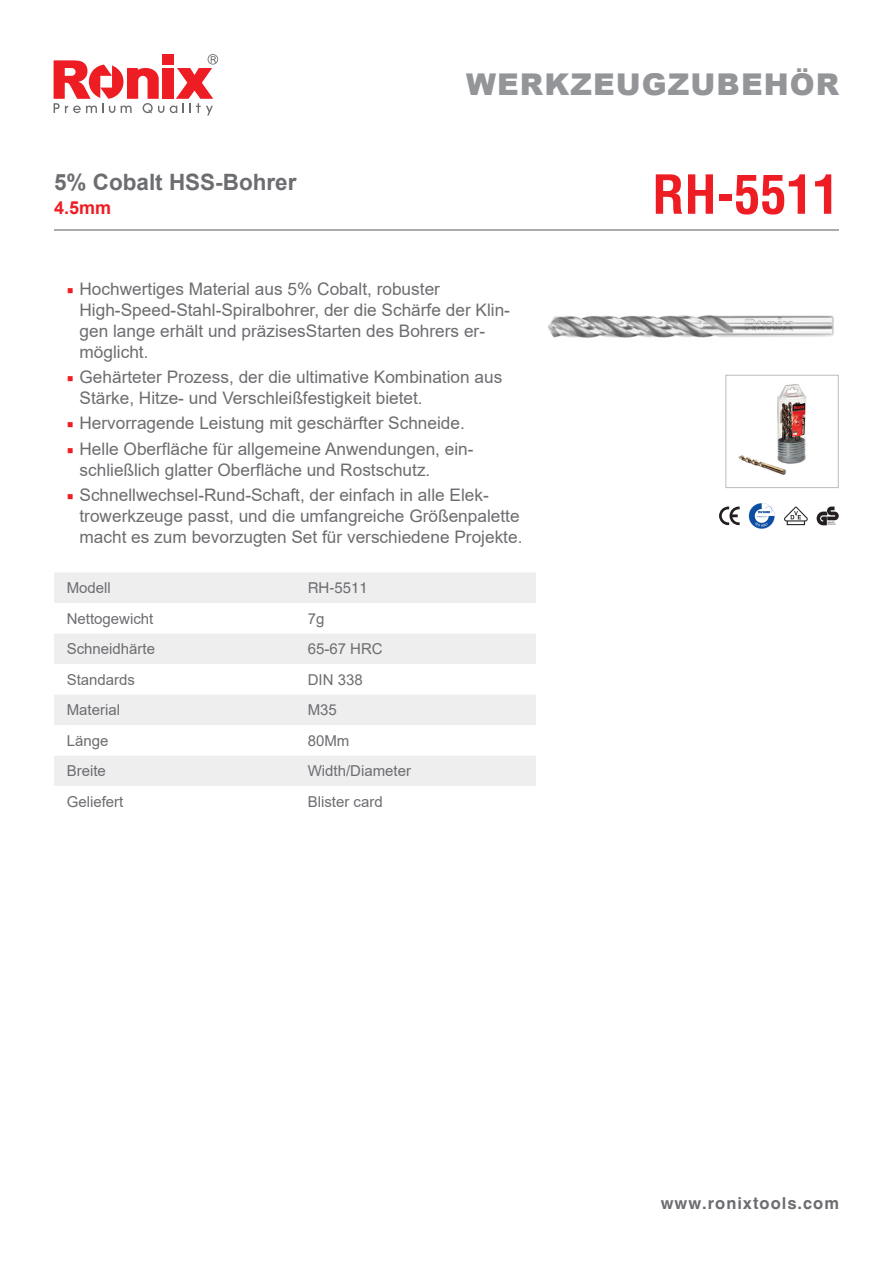
<style>
.page{position:relative;width:893px;height:1263px;background:#fff}
.page>*{position:absolute;margin:0;border:0;box-sizing:border-box;transform-origin:0 0}
.t1{font:700 condensed 52.5px "Helvetica LT";color:#ee1d23}
.t2{font:900 30px "Arial";letter-spacing:.035em;color:#939598}
.t3{font:700 22.5px "Arial";color:#6c6d70}
.t4{font:700 18px "Arial";color:#ee1d23}
.t5{font:17.25px/21px "Arial";color:#6c6d70}
.t6{font:700 16.5px "Helvetica CE";letter-spacing:.06em;color:#6c6d70}
.t7{font:15px "Arial";color:#6c6d70}
.t8{font:15px "Helvetica CE";color:#6c6d70}
.s1{font-family:"Minion Pro";color:#ee1d23}
</style>
<div class="page">
<svg style="left:170px;top:54px;width:48px;height:61px"></svg>
<div style="left:162px;top:68px;width:11px;height:31px;background:#ee1d23"></div>
<svg style="left:54px;top:60px;width:110px;height:53px"></svg>
<div style="left:162px;top:54px;width:11px;height:11px;background:#ee1d23"></div>
<div style="left:54px;top:573px;width:482px;height:30px;background:#eeeeef"></div>
<svg style="left:54px;top:634px;width:482px;height:152px;fill:#eeeeef"></svg>
<hr style="left:54px;top:229px;width:785px;height:2px;background:#6c6d70">
<svg style="left:749px;top:503px;width:26px;height:26px"></svg>
<svg style="left:719px;top:507px;width:21px;height:18px"></svg>
<svg style="left:817px;top:507px;width:22px;height:18px"></svg>
<svg style="left:784px;top:507px;width:24px;height:18px"></svg>
<img style="left:548px;top:315px;width:286px;height:23px">
<img style="left:738px;top:384px;width:69px;height:91px">
<div style="left:725px;top:375px;width:114px;height:113px;border:1px solid #bcbdc0"></div>
<p class="t3" style="left:54px;top:166px;width:244px">5% Cobalt HSS-Bohrer</p>
<p class="t4" style="left:54px;top:195px;width:59px">4.5mm</p>
<p class="t2" style="left:466px;top:63px;width:374px">WERKZEUGZUBEHÖR</p>
<p class="t1" style="left:652px;top:162px;width:188px">RH-5511</p>
<p class="t5" style="left:80px;top:278px;width:432px;text-indent:-13px"><span class="s1">■</span> Hochwertiges Material aus 5% Cobalt, robuster High-Speed-Stahl-Spiralbohrer, der die Schärfe der Klin&shy;gen lange erhält und präzisesStarten des Bohrers er&shy;möglicht.</p>
<p class="t5" style="left:80px;top:366px;width:424px;text-indent:-13px"><span class="s1">■</span> Gehärteter Prozess, der die ultimative Kombination aus<br>Stärke, Hitze- und Verschleißfestigkeit bietet.</p>
<p class="t5" style="left:67px;top:413px;width:400px"><span class="s1">■</span> Hervorragende Leistung mit geschärfter Schneide.</p>
<p class="t5" style="left:80px;top:438px;width:396px;text-indent:-13px"><span class="s1">■</span> Helle Oberfläche für allgemeine Anwendungen, ein&shy;schließlich glatter Oberfläche und Rostschutz.</p>
<p class="t5" style="left:80px;top:484px;width:444px;text-indent:-13px"><span class="s1">■</span> Schnellwechsel-Rund-Schaft, der einfach in alle Elek&shy;trowerkzeuge passt, und die umfangreiche Größenpalette macht es zum bevorzugten Set für verschiedene Projekte.</p>
<p class="t7" style="left:67px;top:578px;width:46px">Modell</p>
<p class="t8" style="left:308px;top:579px;width:62px">RH-5511</p>
<p class="t7" style="left:67px;top:608px;width:88px">Nettogewicht</p>
<p class="t7" style="left:308px;top:608px;width:18px">7g</p>
<p class="t7" style="left:67px;top:639px;width:90px">Schneidhärte</p>
<p class="t7" style="left:308px;top:639px;width:77px">65-67 HRC</p>
<p class="t7" style="left:67px;top:669px;width:70px">Standards</p>
<p class="t7" style="left:308px;top:669px;width:57px">DIN 338</p>
<p class="t7" style="left:67px;top:699px;width:55px">Material</p>
<p class="t7" style="left:308px;top:699px;width:31px">M35</p>
<p class="t7" style="left:67px;top:730px;width:43px">Länge</p>
<p class="t7" style="left:308px;top:730px;width:43px">80Mm</p>
<p class="t7" style="left:67px;top:760px;width:41px">Breite</p>
<p class="t7" style="left:308px;top:760px;width:105px">Width/Diameter</p>
<p class="t7" style="left:67px;top:791px;width:58px">Geliefert</p>
<p class="t7" style="left:308px;top:791px;width:77px">Blister card</p>
<p class="t6" style="left:661px;top:1193px;width:180px">www.ronixtools.com</p>
</div>
